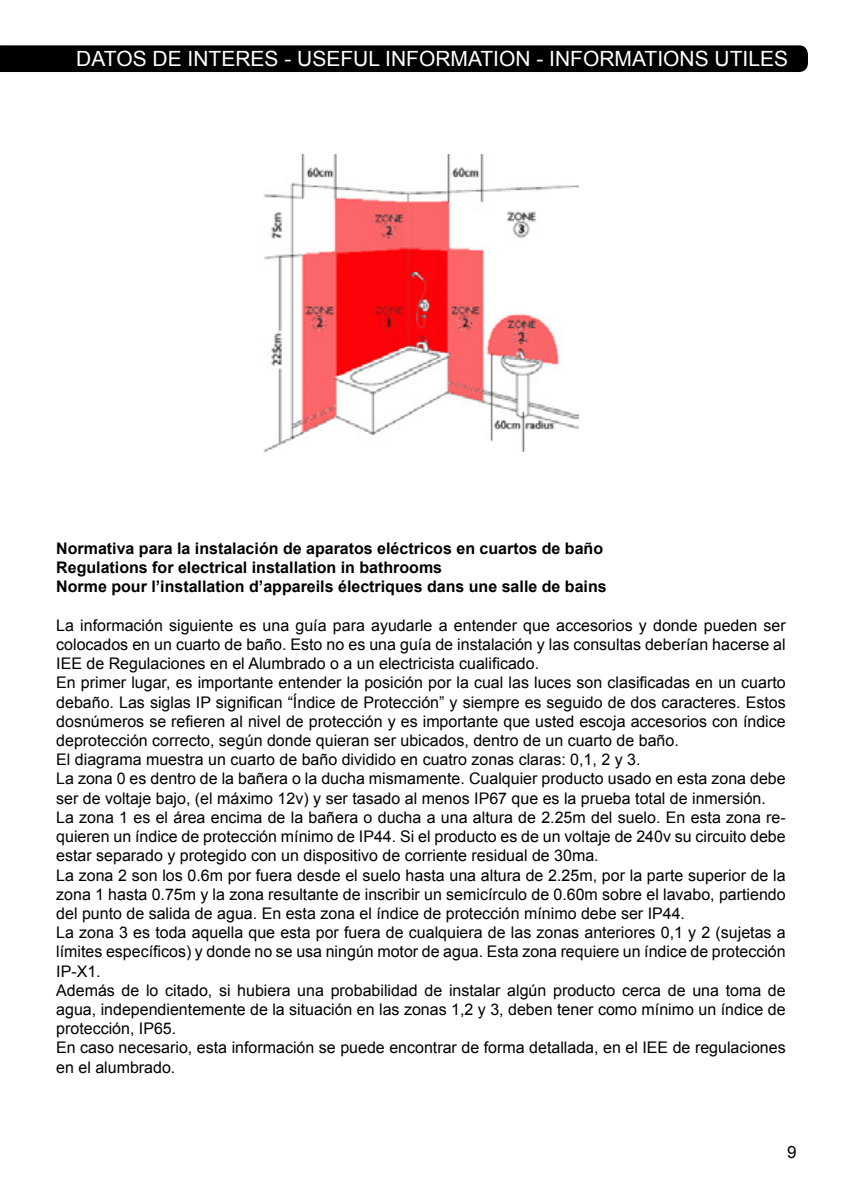
<style>
.page{position:relative;width:842px;height:1191px;background:#fff}
.page>*{position:absolute;margin:0;border:0;box-sizing:border-box;transform-origin:0 0}
.t1{font:21px "Arial";color:#fff}
.t2{font:17px "Arial";color:#000}
.t3{font:16px/19.2px "Arial";color:#000}
.t4{font:700 16px/19.2px "Arial";color:#000}
</style>
<div class="page">
<div style="left:0;top:45px;width:808px;height:27px;background:#000"></div>
<img style="left:264px;top:154px;width:314px;height:297px">
<h1 class="t1" style="left:76px;top:45px;width:713px">DATOS DE INTERES - USEFUL INFORMATION - INFORMATIONS UTILES</h1>
<p class="t4" style="left:56px;top:540px;width:552px">Normativa para la instalación de aparatos eléctricos en cuartos de baño<br>Regulations for electrical installation in bathrooms<br>Norme pour l’installation d’appareils électriques dans une salle de bains</p>
<p class="t3" style="left:56px;top:616px;width:731px">La información siguiente es una guía para ayudarle a entender que accesorios y donde pueden ser colocados en un cuarto de baño. Esto no es una guía de instalación y las consultas deberían hacerse al IEE de Regulaciones en el Alumbrado o a un electricista cualificado.<br>En primer lugar, es importante entender la posición por la cual las luces son clasificadas en un cuarto debaño. Las siglas IP significan “Índice de Protección” y siempre es seguido de dos caracteres. Estos dosnúmeros se refieren al nivel de protección y es importante que usted escoja accesorios con índice deprotección correcto, según donde quieran ser ubicados, dentro de un cuarto de baño.<br>El diagrama muestra un cuarto de baño dividido en cuatro zonas claras: 0,1, 2 y 3.<br>La zona 0 es dentro de la bañera o la ducha mismamente. Cualquier producto usado en esta zona debe ser de voltaje bajo, (el máximo 12v) y ser tasado al menos IP67 que es la prueba total de inmersión.<br>La zona 1 es el área encima de la bañera o ducha a una altura de 2.25m del suelo. En esta zona re&shy;quieren un índice de protección mínimo de IP44. Si el producto es de un voltaje de 240v su circuito debe estar separado y protegido con un dispositivo de corriente residual de 30ma.<br>La zona 2 son los 0.6m por fuera desde el suelo hasta una altura de 2.25m, por la parte superior de la zona 1 hasta 0.75m y la zona resultante de inscribir un semicírculo de 0.60m sobre el lavabo, partiendo del punto de salida de agua. En esta zona el índice de protección mínimo debe ser IP44.<br>La zona 3 es toda aquella que esta por fuera de cualquiera de las zonas anteriores 0,1 y 2 (sujetas a límites específicos) y donde no se usa ningún motor de agua. Esta zona requiere un índice de protección IP-X1.<br>Además de lo citado, si hubiera una probabilidad de instalar algún producto cerca de una toma de agua, independientemente de la situación en las zonas 1,2 y 3, deben tener como mínimo un índice de protección, IP65.<br>En caso necesario, esta información se puede encontrar de forma detallada, en el IEE de regulaciones en el alumbrado.</p>
<p class="t2" style="left:787px;top:1145px;width:11px">9</p>
</div>
